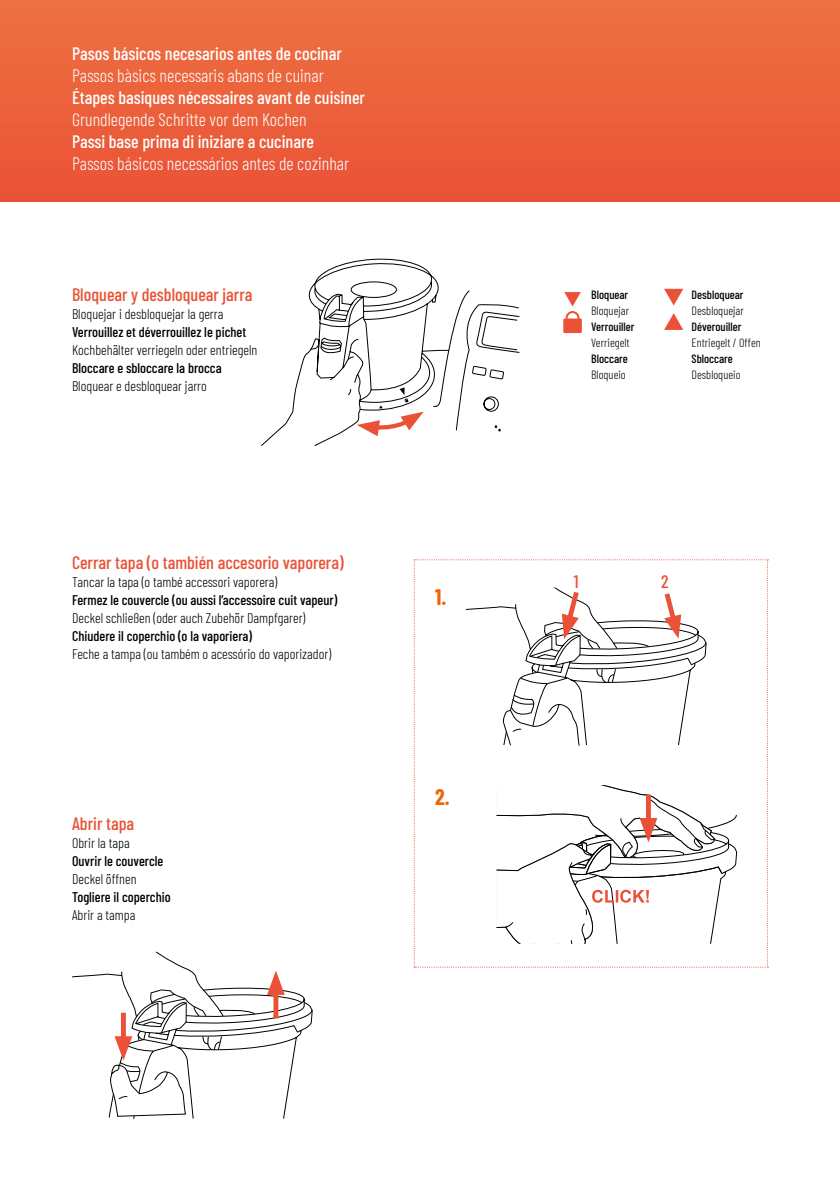
<style>
.page{position:relative;width:840px;height:1191px;background:#fff}
.page>*{position:absolute;margin:0;border:0;box-sizing:border-box;transform-origin:0 0}
.t1{font:700 22px "Barlow Condensed";color:#ec6608}
.t2{font:500 18px "Barlow Condensed";color:#fff}
.t3{font:300 18px "Barlow Condensed";color:#fff}
.t4{font:500 18px "Barlow Condensed";color:#ea5136}
.t5{font:300 14px "Barlow Condensed";color:#000}
.t6{font:500 14px "Barlow Condensed";color:#000}
.t7{font:300 12px "Barlow Condensed";color:#000}
.t8{font:500 12px "Barlow Condensed";color:#000}
</style>
<div class="page">
<div style="left:0;top:0;width:839px;height:201px;background:linear-gradient(to bottom,#ee7141,#ea5236)"></div>
<svg style="left:261px;top:258px;width:259px;height:188px"></svg>
<svg style="left:494px;top:425px;width:6px;height:6px"></svg>
<svg style="left:320px;top:337px;width:34px;height:24px"></svg>
<svg style="left:356px;top:387px;width:67px;height:49px"></svg>
<svg style="left:72px;top:951px;width:241px;height:168px"></svg>
<div style="left:563px;top:318px;width:18px;height:15px;background:#ea5136"></div>
<svg style="left:564px;top:292px;width:16px;height:27px"></svg>
<svg style="left:664px;top:289px;width:19px;height:16px"></svg>
<svg style="left:664px;top:313px;width:19px;height:17px"></svg>
<svg style="left:413px;top:559px;width:355px;height:408px"></svg>
<p class="t2" style="left:72px;top:40px;width:271px">Pasos básicos necesarios antes de cocinar</p>
<p class="t3" style="left:72px;top:62px;width:253px">Passos bàsics necessaris abans de cuinar</p>
<p class="t2" style="left:72px;top:84px;width:294px">Étapes basiques nécessaires avant de cuisiner</p>
<p class="t3" style="left:72px;top:106px;width:236px">Grundlegende Schritte vor dem Kochen</p>
<p class="t2" style="left:72px;top:128px;width:243px">Passi base prima di iniziare a cucinare</p>
<p class="t3" style="left:72px;top:150px;width:278px">Passos básicos necessários antes de cozinhar</p>
<p class="t4" style="left:72px;top:281px;width:182px">Bloquear y desbloquear jarra</p>
<p class="t5" style="left:72px;top:304px;width:153px">Bloquejar i desbloquejar la gerra</p>
<p class="t6" style="left:72px;top:322px;width:175px">Verrouillez et déverrouillez le pichet</p>
<p class="t5" style="left:72px;top:340px;width:187px">Kochbehälter verriegeln oder entriegeln</p>
<p class="t6" style="left:72px;top:358px;width:151px">Bloccare e sbloccare la brocca</p>
<p class="t5" style="left:72px;top:376px;width:136px">Bloquear e desbloquear jarro</p>
<p class="t4" style="left:72px;top:549px;width:273px">Cerrar tapa (o también accesorio vaporera)</p>
<p class="t5" style="left:72px;top:572px;width:207px">Tancar la tapa (o també accessori vaporera)</p>
<p class="t6" style="left:72px;top:590px;width:266px">Fermez le couvercle (ou aussi l’accessoire cuit vapeur)</p>
<p class="t5" style="left:72px;top:608px;width:235px">Deckel schließen (oder auch Zubehör Dampfgarer)</p>
<p class="t6" style="left:72px;top:626px;width:181px">Chiudere il coperchio (o la vaporiera)</p>
<p class="t5" style="left:72px;top:644px;width:260px">Feche a tampa (ou também o acessório do vaporizador)</p>
<p class="t4" style="left:72px;top:811px;width:64px">Abrir tapa</p>
<p class="t5" style="left:72px;top:833px;width:59px">Obrir la tapa</p>
<p class="t6" style="left:72px;top:851px;width:93px">Ouvrir le couvercle</p>
<p class="t5" style="left:72px;top:869px;width:66px">Deckel öffnen</p>
<p class="t6" style="left:72px;top:887px;width:100px">Togliere il coperchio</p>
<p class="t5" style="left:72px;top:905px;width:65px">Abrir a tampa</p>
<h1 class="t1" style="left:435px;top:581px;width:13px">1.</h1>
<h1 class="t1" style="left:435px;top:781px;width:16px">2.</h1>
<p class="t8" style="left:591px;top:286px;width:38px">Bloquear</p>
<p class="t7" style="left:591px;top:302px;width:39px">Bloquejar</p>
<p class="t8" style="left:591px;top:318px;width:45px">Verrouiller</p>
<p class="t7" style="left:591px;top:334px;width:40px">Verriegelt</p>
<p class="t8" style="left:591px;top:350px;width:38px">Bloccare</p>
<p class="t7" style="left:591px;top:366px;width:36px">Bloqueio</p>
<p class="t8" style="left:691px;top:286px;width:53px">Desbloquear</p>
<p class="t7" style="left:691px;top:302px;width:54px">Desbloquejar</p>
<p class="t8" style="left:691px;top:318px;width:51px">Déverouiller</p>
<p class="t7" style="left:691px;top:334px;width:71px">Entriegelt / Offen</p>
<p class="t8" style="left:691px;top:350px;width:43px">Sbloccare</p>
<p class="t7" style="left:691px;top:366px;width:50px">Desbloqueio</p>
<p class="t4" style="left:573px;top:568px;width:6px">1</p>
<p class="t4" style="left:660px;top:568px;width:9px">2</p>
</div>
